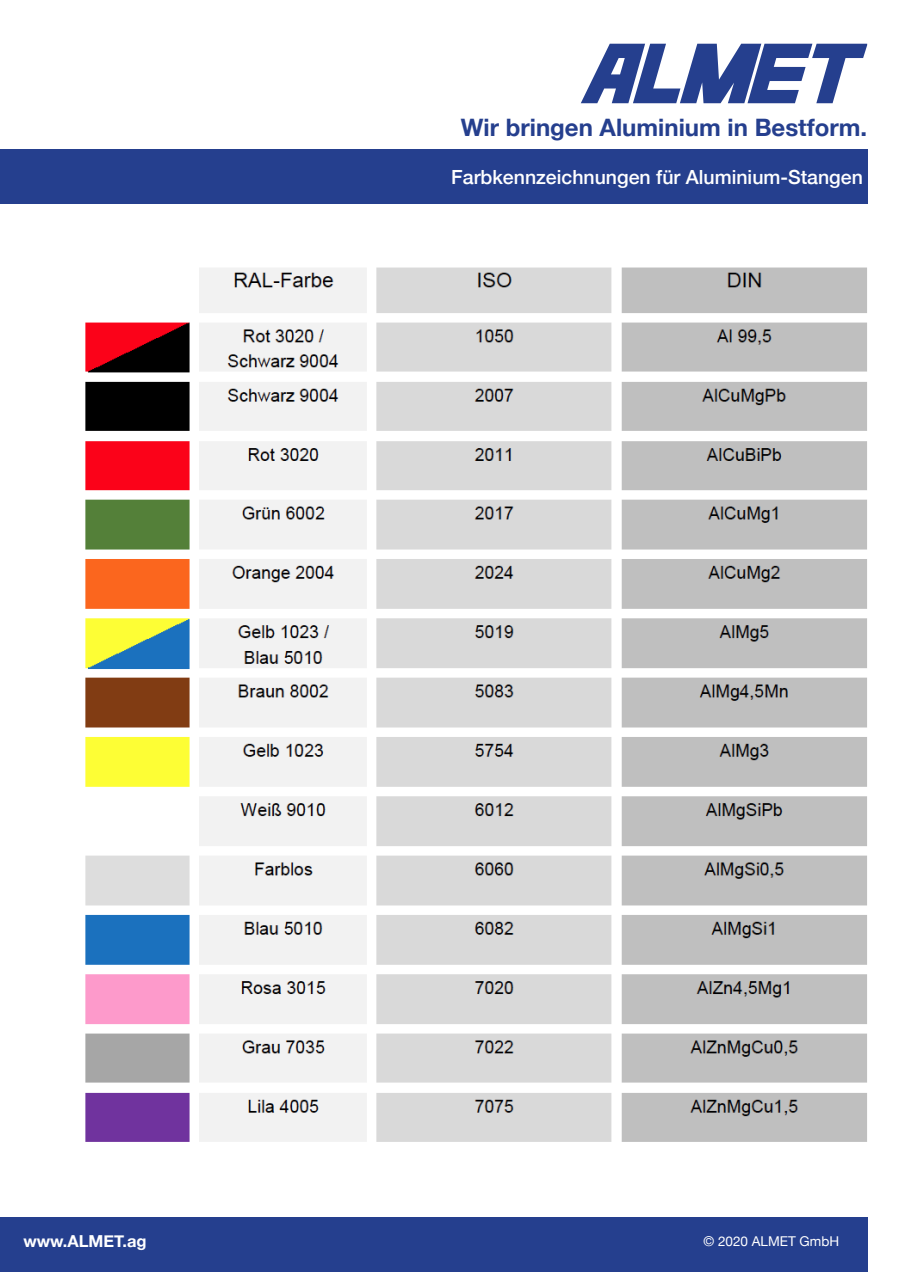
<style>
.page{position:relative;width:902px;height:1272px;background:#fff}
.page>*{position:absolute;margin:0;border:0;box-sizing:border-box;transform-origin:0 0}
.t1{font:700 24px "Helvetica Neue";color:#253f8e}
.t2{font:500 19.5px "Helvetica Neue";color:#fff}
.t3{font:700 16.5px "Helvetica Neue";color:#fff}
.t4{font:13.5px "Helvetica Neue";color:#fff}
</style>
<div class="page">
<div style="left:0;top:1217px;width:867px;height:54px;background:#253f8e"></div>
<svg style="left:581px;top:44px;width:286px;height:59px"></svg>
<div style="left:0;top:149px;width:867px;height:55px;background:#253f8e"></div>
<img style="left:85px;top:267px;width:782px;height:875px">
<p class="t1" style="left:461px;top:109px;width:408px">Wir bringen Aluminium in Bestform.</p>
<p class="t2" style="left:451px;top:162px;width:413px">Farbkennzeichnungen für Aluminium-Stangen</p>
<p class="t3" style="left:23px;top:1227px;width:125px">www.ALMET.ag</p>
<p class="t4" style="left:703px;top:1230px;width:137px">© 2020 ALMET GmbH</p>
</div>
